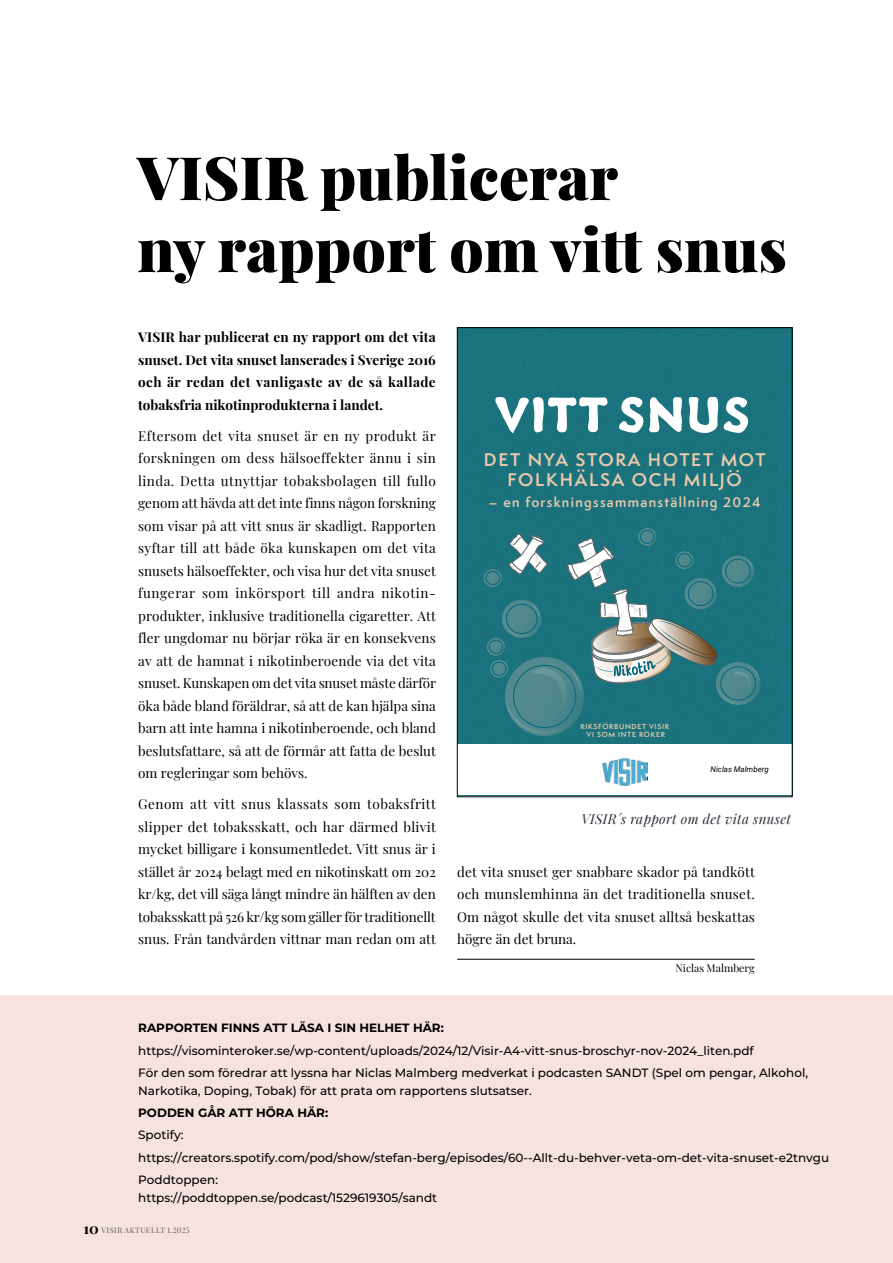
<style>
.page{position:relative;width:893px;height:1263px;background:#fff}
.page>*{position:absolute;margin:0;border:0;box-sizing:border-box;transform-origin:0 0}
.t1{font:900 60px/72px "Playfair Display";color:#000}
.t2{font:600 16.95px/20.9px "Semplicita Pro";letter-spacing:.1em;color:#ebcaab;text-align:center}
.t3{font:13.5px/22.5px "Playfair Display";color:#000;text-align:justify}
.t4{font:700 13.5px/22.5px "Playfair Display";color:#000;text-align:justify}
.t5{font:italic 13.5px "Playfair Display";letter-spacing:.025em;color:#2e2c37}
.t6{font:600 12.9px "Semplicita Pro";letter-spacing:.1em;color:#ebcaab}
.t7{font:500 12px/22.2px "Montserrat";color:#000}
.t8{font:700 12px "Montserrat";color:#000}
.t9{font:10.5px "Playfair Display";color:#000}
.t10{font:italic 7.95px "Roboto";color:#000}
.t11{font:7.5px "Playfair Display";letter-spacing:.07em;color:#575756}
.t12{font:600 6.75px/8.1px "Semplicita Pro";letter-spacing:.1em;color:#ebcaab;text-align:center}
.s1{font-weight:700;font-size:15px;color:#000}
</style>
<div class="page">
<div style="left:0;top:996px;width:893px;height:267px;background:#f6e2df"></div>
<div style="left:459px;top:329px;width:331px;height:415px;background:#1a727e"></div>
<img style="left:602px;top:757px;width:45px;height:28px">
<svg style="left:494px;top:394px;width:116px;height:49px"></svg>
<svg style="left:616px;top:394px;width:135px;height:42px"></svg>
<svg style="left:638px;top:528px;width:18px;height:18px"></svg>
<svg style="left:484px;top:530px;width:276px;height:203px;background:#3c8187"></svg>
<div style="left:457px;top:327px;width:335px;height:470px;border:1px solid #000"></div>
<hr style="left:457px;top:959px;width:298px;height:1px;background:#000">
<h1 class="t1" style="left:137px;top:137px;width:651px">VISIR publicerar<br>ny rapport om vitt snus</h1>
<p class="t4" style="left:138px;top:325px;width:299px">VISIR har publicerat en ny rapport om det vita snuset. Det vita snuset lanserades i Sverige 2016 och är redan det vanligaste av de så kallade tobaksfria nikotinprodukterna i landet.</p>
<p class="t3" style="left:138px;top:423px;width:299px">Eftersom det vita snuset är en ny produkt är forskningen om dess hälsoeffekter ännu i sin linda. Detta utnyttjar tobaksbolagen till fullo genom att hävda att det inte finns någon forskning som visar på att vitt snus är skadligt. Rapporten syftar till att både öka kunskapen om det vita snusets hälsoeffekter, och visa hur det vita snuset fungerar som inkörsport till andra nikotin&shy;produkter, inklusive traditionella cigaretter. Att fler ungdomar nu börjar röka är en konsekvens av att de hamnat i nikotinberoende via det vita snuset. Kunskapen om det vita snuset måste därför öka både bland föräldrar, så att de kan hjälpa sina barn att inte hamna i nikotinberoende, och bland beslutsfattare, så att de förmår att fatta de beslut om regleringar som behövs.</p>
<p class="t3" style="left:138px;top:792px;width:299px">Genom att vitt snus klassats som tobaksfritt slipper det tobaksskatt, och har därmed blivit mycket billigare i konsumentledet. Vitt snus är i stället år 2024 belagt med en nikotinskatt om 202 kr/kg, det vill säga långt mindre än hälften av den tobaksskatt på 526 kr/kg som gäller för traditionellt snus. Från tandvården vittnar man redan om att</p>
<p class="t2" style="left:484px;top:448px;width:283px">DET NYA STORA HOTET MOT<br>FOLKHÄLSA OCH MILJÖ</p>
<p class="t6" style="left:489px;top:493px;width:273px">– en forskningssammanställning 2024</p>
<p class="t12" style="left:581px;top:723px;width:90px">RIKSFÖRBUNDET VISIR<br>VI SOM INTE RÖKER</p>
<p class="t10" style="left:711px;top:763px;width:60px">Niclas Malmberg</p>
<p class="t5" style="left:581px;top:809px;width:211px">VISIR´s rapport om det vita snuset</p>
<p class="t3" style="left:457px;top:859px;width:299px">det vita snuset ger snabbare skador på tandkött och munslemhinna än det traditionella snuset.<br>Om något skulle det vita snuset alltså beskattas högre än det bruna.</p>
<p class="t9" style="left:675px;top:960px;width:81px">Niclas Malmberg</p>
<p class="t8" style="left:138px;top:1019px;width:307px">RAPPORTEN FINNS ATT LÄSA I SIN HELHET HÄR:</p>
<p class="t7" style="left:138px;top:1039px;width:671px">https://visominteroker.se/wp-content/uploads/2024/12/Visir-A4-vitt-snus-broschyr-nov-2024_liten.pdf<br>För den som föredrar att lyssna har Niclas Malmberg medverkat i podcasten SANDT (Spel om pengar, Alkohol,</p>
<p class="t7" style="left:138px;top:1079px;width:395px">Narkotika, Doping, Tobak) för att prata om rapportens slutsatser.</p>
<p class="t8" style="left:138px;top:1104px;width:192px">PODDEN GÅR ATT HÖRA HÄR:</p>
<p class="t7" style="left:138px;top:1123px;width:693px">Spotify: https://creators.spotify.com/pod/show/stefan-berg/episodes/60--Allt-du-behver-veta-om-det-vita-snuset-e2tnvgu<br>Poddtoppen:</p>
<p class="t7" style="left:138px;top:1186px;width:301px">https://poddtoppen.se/podcast/1529619305/sandt</p>
<p class="t11" style="left:83px;top:1224px;width:108px"><span class="s1">10</span> VISIR AKTUELLT 1.2025</p>
</div>
